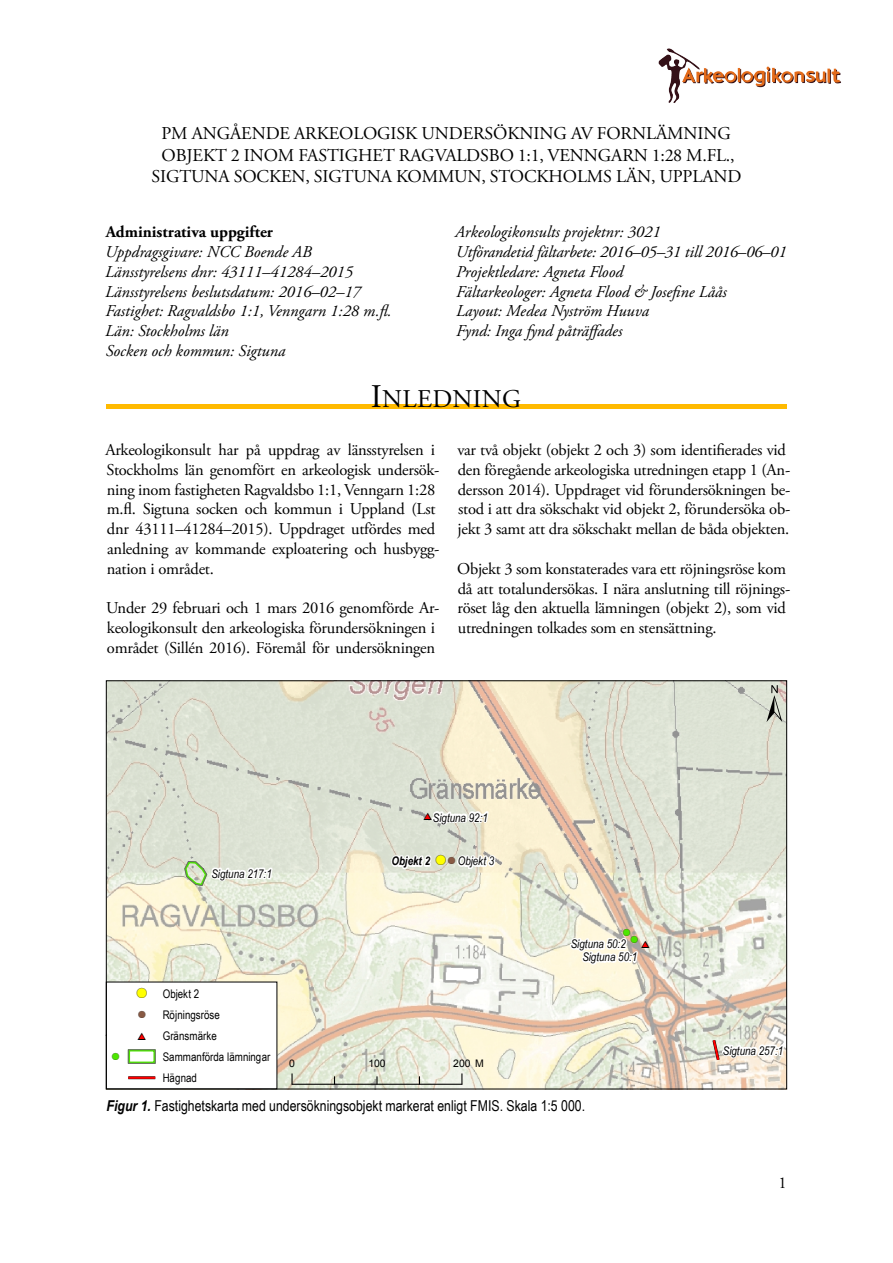
<style>
.page{position:relative;width:893px;height:1263px;background:#fff}
.page>*{position:absolute;margin:0;border:0;box-sizing:border-box;transform-origin:0 0}
.t1{font:52.5px "ESRI North";color:#000}
.A1_Rubrik{font:25.5px "Adobe Garamond Pro";letter-spacing:.015em;color:#000}
.A1_Rubrik-2{font:18px/21.6px "Adobe Garamond Pro";letter-spacing:-.005em;color:#000;text-align:center}
.t2{font:16.5px/19.8px "Adobe Garamond Pro";letter-spacing:-.015em;color:#000}
.t3{font:italic 16.5px "Adobe Garamond Pro";color:#000}
.A3_Rubrik{font:700 16.5px "Adobe Garamond Pro";color:#000}
.Figurtext{font:15px "Arial Narrow";color:#000}
.t4{font:13.35px "ESRI Default Marker";color:#000}
.t5{font:italic 11.85px "Arial Narrow";color:#000}
.t6{font:11.85px/21px "Arial Narrow";color:#000}
.t7{font:italic 700 11.85px "Arial Narrow";color:#000}
.t8{font:10.5px "Arial";letter-spacing:-.005em;color:#000}
.t9{font:10.05px "ESRI Default Marker";color:#4ce600}
.t10{font:10.05px "ESRI Default Marker";color:#895a44}
.s1{font-size:33px}
.s2{font-size:9px;color:#f00}
.s3{font-family:"ESRI Default Marker";font-weight:400;font-style:normal;font-size:14.4px;color:#ff0}
.s4{font-family:"ESRI Default Marker";font-weight:400;font-style:normal;font-size:14.4px}
.s5{font-family:"ESRI Default Marker";font-weight:400;font-style:normal;font-size:10.05px;color:#895a44}
.s6{font-family:"ESRI Default Marker";font-weight:400;font-style:normal;font-size:10.05px}
.s7{font-weight:400}
.s8{color:#000}
.s9{font-family:"ESRI Default Marker";font-size:14.4px;color:#ff0}
.s10{font-family:"ESRI Default Marker";font-size:14.4px}
.s11{font-weight:700;font-style:italic}
</style>
<div class="page">
<hr style="left:106px;top:405px;width:681px;height:4px;background:#ffba00">
<img style="left:658px;top:48px;width:183px;height:55px">
<img style="left:108px;top:682px;width:677px;height:405px">
<svg style="left:389px;top:850px;width:44px;height:21px"></svg>
<svg style="left:455px;top:851px;width:42px;height:21px"></svg>
<svg style="left:183px;top:860px;width:92px;height:27px"></svg>
<svg style="left:430px;top:807px;width:61px;height:20px"></svg>
<svg style="left:568px;top:933px;width:72px;height:47px"></svg>
<svg style="left:710px;top:1037px;width:75px;height:26px"></svg>
<svg style="left:291px;top:1074px;width:2px;height:10px"></svg>
<svg style="left:376px;top:1077px;width:2px;height:7px"></svg>
<hr style="left:292px;top:1084px;width:170px;height:1px;background:#000">
<svg style="left:108px;top:982px;width:169px;height:105px"></svg>
<div style="left:128px;top:1049px;width:28px;height:15px;border:1px solid #686868"></div>
<hr style="left:128px;top:1076px;width:27px;height:3px;background:#000">
<hr style="left:128px;top:1077px;width:27px;height:2px;background:#f00">
<p class="A1_Rubrik-2" style="left:151px;top:123px;width:592px">PM ANGÅENDE ARKEOLOGISK UNDERSÖKNING AV FORNLÄMNING<br>OBJEKT 2 INOM FASTIGHET RAGVALDSBO 1:1, VENNGARN 1:28 M.FL.,<br>SIGTUNA SOCKEN, SIGTUNA KOMMUN, STOCKHOLMS LÄN, UPPLAND</p>
<p class="A3_Rubrik" style="left:106px;top:222px;width:169px">Administrativa uppgifter</p>
<p class="t3" style="left:105px;top:242px;width:208px">Uppdragsgivare: NCC Boende AB</p>
<p class="t3" style="left:105px;top:262px;width:249px">Länsstyrelsens dnr: 43111–41284–2015</p>
<p class="t3" style="left:105px;top:281px;width:257px">Länsstyrelsens beslutsdatum: 2016–02–17</p>
<p class="t3" style="left:105px;top:301px;width:288px">Fastighet: Ragvaldsbo 1:1, Venngarn 1:28 m.fl.</p>
<p class="t3" style="left:105px;top:321px;width:125px">Län: Stockholms län</p>
<p class="t3" style="left:106px;top:341px;width:181px">Socken och kommun: Sigtuna</p>
<p class="t3" style="left:455px;top:222px;width:207px">Arkeologikonsults projektnr: 3021</p>
<p class="t3" style="left:456px;top:242px;width:332px">Utförandetid fältarbete: 2016–05–31 till 2016–06–01</p>
<p class="t3" style="left:456px;top:262px;width:168px">Projektledare: Agneta Flood</p>
<p class="t3" style="left:456px;top:281px;width:272px">Fältarkeologer: Agneta Flood &amp; Josefine Låås</p>
<p class="t3" style="left:456px;top:301px;width:194px">Layout: Medea Nyström Huuva</p>
<p class="t3" style="left:456px;top:321px;width:168px">Fynd: Inga fynd påträffades</p>
<p class="A1_Rubrik" style="left:371px;top:384px;width:152px"><span class="s1">I</span>NLEDNING</p>
<p class="t2" style="left:105px;top:440px;width:336px">Arkeologikonsult har på uppdrag av länsstyrelsen i Stockholms län genomfört en arkeologisk undersök&shy;ning inom fastigheten Ragvaldsbo 1:1, Venngarn 1:28 m.fl. Sigtuna socken och kommun i Uppland (Lst dnr 43111–41284–2015). Uppdraget utfördes med anledning av kommande exploatering och husbygg&shy;nation i området.</p>
<p class="t2" style="left:106px;top:599px;width:335px">Under 29 februari och 1 mars 2016 genomförde Ar&shy;keologikonsult den arkeologiska förundersökningen i området (Sillén 2016). Föremål för undersökningen</p>
<p class="t2" style="left:457px;top:440px;width:334px">var två objekt (objekt 2 och 3) som identifierades vid den föregående arkeologiska utredningen etapp 1 (An&shy;dersson 2014). Uppdraget vid förundersökningen be&shy;stod i att dra sökschakt vid objekt 2, förundersöka ob&shy;jekt 3 samt att dra sökschakt mellan de båda objekten.</p>
<p class="t2" style="left:457px;top:559px;width:335px">Objekt 3 som konstaterades vara ett röjningsröse kom då att totalundersökas. I nära anslutning till röjnings&shy;röset låg den aktuella lämningen (objekt 2), som vid utredningen tolkades som en stensättning.</p>
<p class="t5" style="left:211px;top:865px;width:62px">Sigtuna 217:1</p>
<p class="t4" style="left:423px;top:807px;width:11px">#<span class="s2">#</span></p>
<p class="t7" style="left:392px;top:852px;width:104px">Objekt 2 <span class="s3">!</span><span class="s4">(</span> <span class="s5">!</span><span class="s6">(</span> <span class="s7">Objekt 3</span></p>
<p class="t5" style="left:433px;top:809px;width:57px">Sigtuna 92:1</p>
<p class="t9" style="left:112px;top:1051px;width:9px">!<span class="s8">(</span></p>
<p class="t6" style="left:137px;top:982px;width:64px"><span class="s9">!</span><span class="s10">(</span> Objekt 2</p>
<p class="t10" style="left:138px;top:1009px;width:9px">!<span class="s8">(</span></p>
<p class="t6" style="left:163px;top:1004px;width:59px">Röjningsröse</p>
<p class="t4" style="left:137px;top:1027px;width:11px">#<span class="s2">#</span></p>
<p class="t6" style="left:163px;top:1024px;width:109px">Gränsmärke<br>Sammanförda lämningar<br>Hägnad</p>
<p class="t8" style="left:289px;top:1056px;width:7px">0</p>
<p class="t8" style="left:368px;top:1056px;width:19px">100</p>
<p class="t8" style="left:453px;top:1056px;width:32px">200 M</p>
<p class="t9" style="left:623px;top:926px;width:9px">!<span class="s8">(</span></p>
<p class="t9" style="left:631px;top:933px;width:9px">!<span class="s8">(</span></p>
<p class="t5" style="left:571px;top:936px;width:57px">Sigtuna 50:2</p>
<p class="t4" style="left:641px;top:935px;width:11px">#<span class="s2">#</span></p>
<p class="t5" style="left:582px;top:949px;width:57px">Sigtuna 50:1</p>
<p class="Figurtext" style="left:107px;top:1094px;width:480px"><span class="s11">Figur 1.</span> Fastighetskarta med undersökningsobjekt markerat enligt FMIS. Skala 1:5 000.</p>
<p class="t1" style="left:766px;top:673px;width:17px">±</p>
<p class="t5" style="left:723px;top:1042px;width:62px">Sigtuna 257:1</p>
<p class="t2" style="left:778px;top:1173px;width:10px">1</p>
</div>
